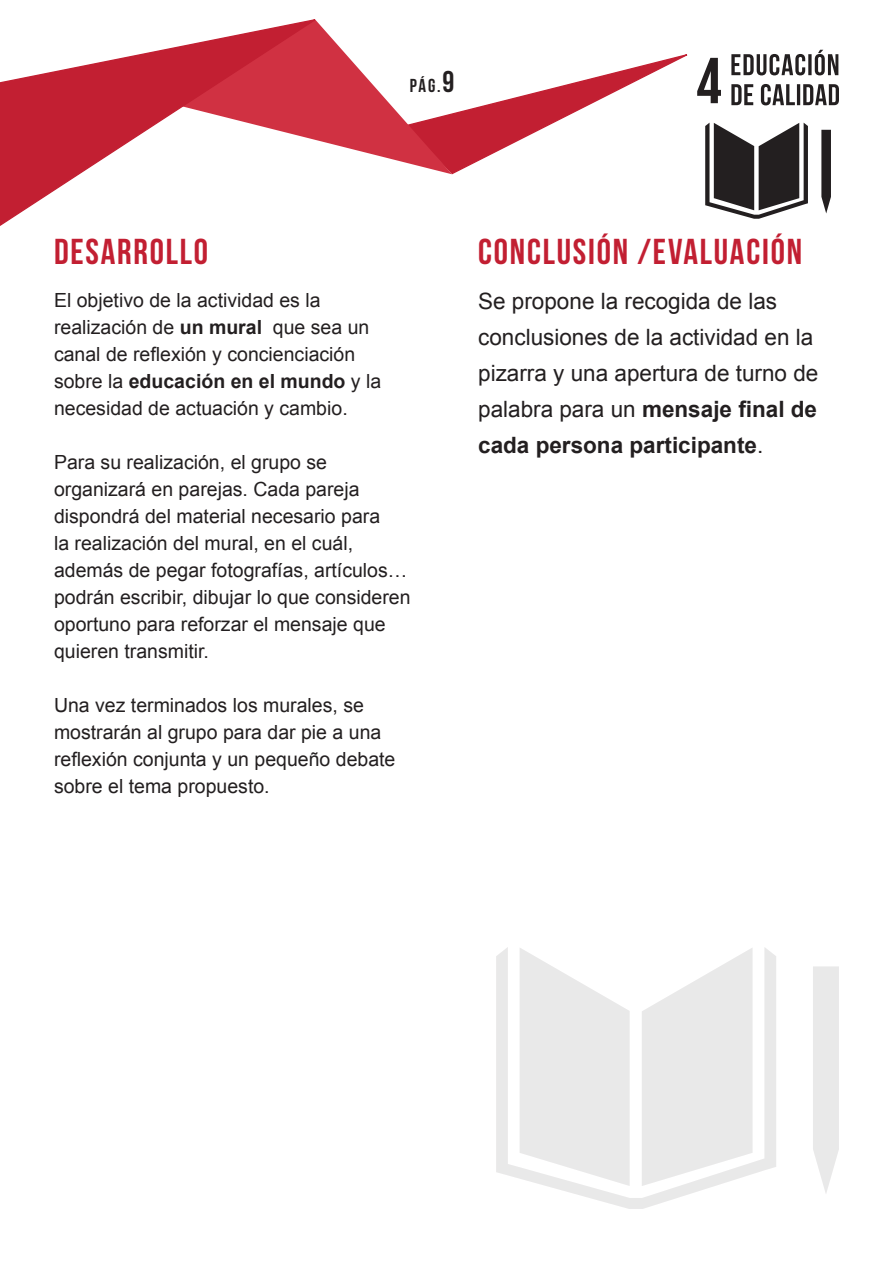
<style>
.page{position:relative;width:893px;height:1263px;background:#fff}
.page>*{position:absolute;margin:0;border:0;box-sizing:border-box;transform-origin:0 0}
.t1{font:36px "Bebas Neue";letter-spacing:.05em;color:#c21f32}
.t2{font:22.5px/36px "Arial";color:#231f20}
.t3{font:19.5px/27px "Arial";color:#231f20}
.t4{font:18.75px "Bebas Neue";color:#231f20}
.s1{font-size:30px}
.s2{font-weight:700}
</style>
<div class="page">
<svg style="left:321px;top:26px;width:367px;height:149px"></svg>
<svg style="left:0;top:19px;width:321px;height:207px"></svg>
<svg style="left:821px;top:130px;width:10px;height:83px"></svg>
<svg style="left:705px;top:123px;width:103px;height:96px"></svg>
<svg style="left:697px;top:58px;width:24px;height:45px"></svg>
<svg style="left:731px;top:84px;width:108px;height:21px"></svg>
<svg style="left:731px;top:50px;width:107px;height:25px"></svg>
<svg style="left:813px;top:966px;width:26px;height:227px;background:#ebebeb"></svg>
<svg style="left:496px;top:947px;width:280px;height:262px;fill:#e9e9e9"></svg>
<p class="t4" style="left:410px;top:75px;width:46px">pág.<span class="s1">9</span></p>
<p class="t1" style="left:54px;top:232px;width:156px">DESARROLLO</p>
<p class="t3" style="left:54px;top:287px;width:329px">El objetivo de la actividad es la realización de <span class="s2">un mural</span> que sea un canal de reflexión y concienciación sobre la <span class="s2">educación en el mundo</span> y la necesidad de actuación y cambio.</p>
<p class="t3" style="left:54px;top:449px;width:358px">Para su realización, el grupo se organizará en parejas. Cada pareja dispondrá del material necesario para<br>la realización del mural, en el cuál, además de pegar fotografías, artículos… podrán escribir, dibujar lo que consideren oportuno para reforzar el mensaje que quieren transmitir.</p>
<p class="t3" style="left:54px;top:692px;width:343px">Una vez terminados los murales, se mostrarán al grupo para dar pie a una reflexión conjunta y un pequeño debate sobre el tema propuesto.</p>
<p class="t1" style="left:478px;top:232px;width:325px">CONCLUSIÓN /EVALUACIÓN</p>
<p class="t2" style="left:478px;top:283px;width:342px">Se propone la recogida de las conclusiones de la actividad en la pizarra y una apertura de turno de palabra para un <span class="s2">mensaje final de cada persona participante</span>.</p>
</div>
